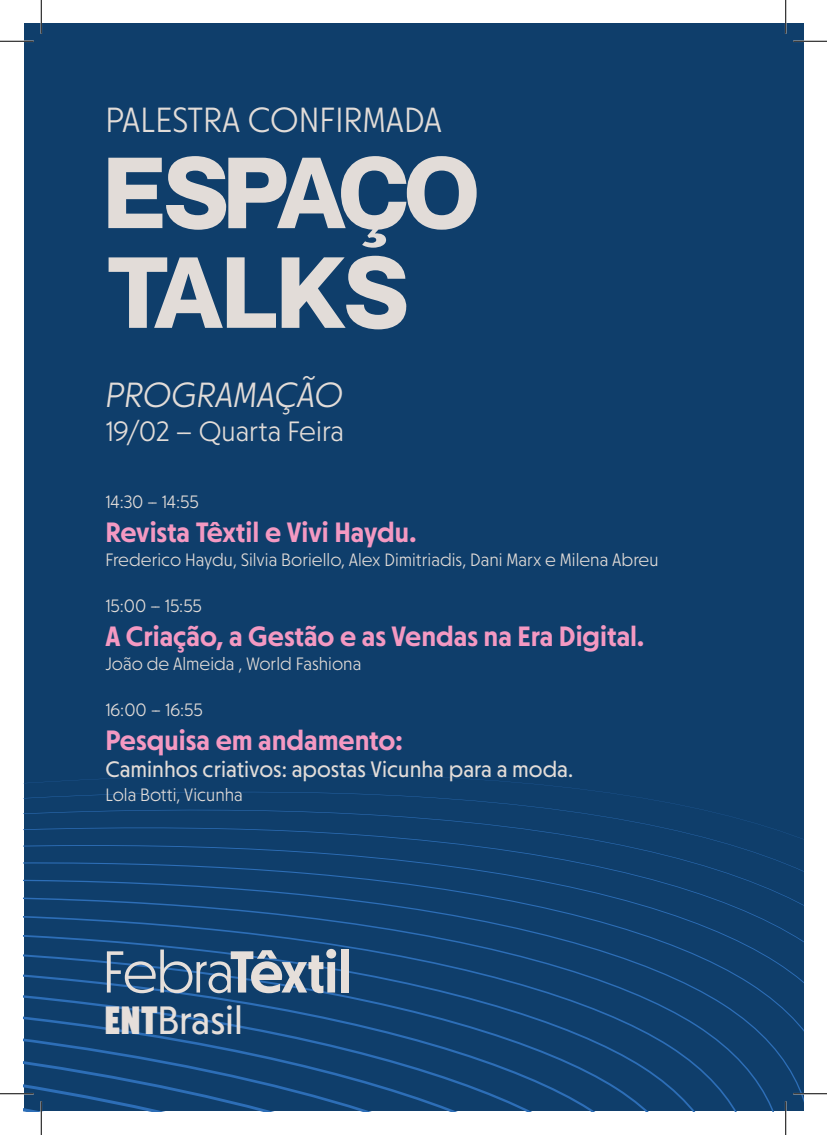
<style>
.page{position:relative;width:827px;height:1135px;background:#fff}
.page>*{position:absolute;margin:0;border:0;box-sizing:border-box;transform-origin:0 0}
.t1{font:40px "Otterco";color:#e6dfda}
.t2{font:300 35.38px "Otterco";color:#e2dcd8}
.t3{font:italic 300 35.38px "Otterco";color:#e2dcd8}
.t4{font:600 28.25px "Otterco";color:#f499c2}
.t5{font:300 28.25px "Otterco";color:#e2dcd8}
.t6{font:22.62px "Otterco";color:#e2dcd8}
.t7{font:300 18.12px "Otterco";color:#e2dcd8}
.s1{font-family:"Otterco Display";font-weight:800}
</style>
<div class="page">
<div style="left:24px;top:24px;width:779px;height:1087px;background:#0f3e6b"></div>
<svg style="left:24px;top:773px;width:779px;height:338px"></svg>
<svg style="left:108px;top:156px;width:368px;height:92px"></svg>
<svg style="left:109px;top:257px;width:167px;height:71px"></svg>
<svg style="left:282px;top:256px;width:124px;height:73px"></svg>
<svg style="left:107px;top:949px;width:229px;height:44px"></svg>
<div style="left:341px;top:949px;width:7px;height:43px;background:#e6dfda"></div>
<hr style="left:0;top:40px;width:34px;height:2px;background:#fff">
<hr style="left:793px;top:40px;width:34px;height:2px;background:#fff">
<hr style="left:40px;top:0;width:2px;height:34px;background:#fff">
<hr style="left:40px;top:1101px;width:2px;height:34px;background:#fff">
<hr style="left:0;top:41px;width:34px;height:1px;background:#000">
<hr style="left:793px;top:41px;width:34px;height:1px;background:#000">
<hr style="left:0;top:1093px;width:34px;height:1px;background:#000">
<hr style="left:793px;top:1093px;width:34px;height:1px;background:#000">
<hr style="left:41px;top:0;width:1px;height:34px;background:#000">
<hr style="left:41px;top:1101px;width:1px;height:34px;background:#000">
<hr style="left:785px;top:0;width:1px;height:34px;background:#000">
<hr style="left:785px;top:1101px;width:1px;height:34px;background:#000">
<h2 class="t2" style="left:105px;top:100px;width:338px">PALESTRA CONFIRMADA</h2>
<h2 class="t3" style="left:105px;top:375px;width:239px">PROGRAMAÇÃO</h2>
<h3 class="t5" style="left:105px;top:415px;width:240px">19/02 -- Quarta Feira</h3>
<p class="t7" style="left:105px;top:491px;width:95px">14:30 -- 14:55</p>
<h3 class="t4" style="left:105px;top:515px;width:312px">Revista Têxtil e Vivi Haydu.</h3>
<p class="t7" style="left:105px;top:549px;width:554px">Frederico Haydu, Silvia Boriello, Alex Dimitriadis, Dani Marx e Milena Abreu</p>
<p class="t7" style="left:105px;top:595px;width:98px">15:00 -- 15:55</p>
<h3 class="t4" style="left:105px;top:619px;width:540px">A Criação, a Gestão e as Vendas na Era Digital.</h3>
<p class="t7" style="left:105px;top:653px;width:257px">João de Almeida , World Fashiona</p>
<p class="t7" style="left:105px;top:699px;width:99px">16:00 -- 16:55</p>
<h3 class="t4" style="left:105px;top:723px;width:299px">Pesquisa em andamento:</h3>
<p class="t6" style="left:105px;top:756px;width:469px">Caminhos criativos: apostas Vicunha para a moda.</p>
<p class="t7" style="left:105px;top:785px;width:139px">Lola Botti, Vicunha</p>
<h1 class="t1" style="left:104px;top:997px;width:140px"><span class="s1">ENT</span>Brasil</h1>
</div>
